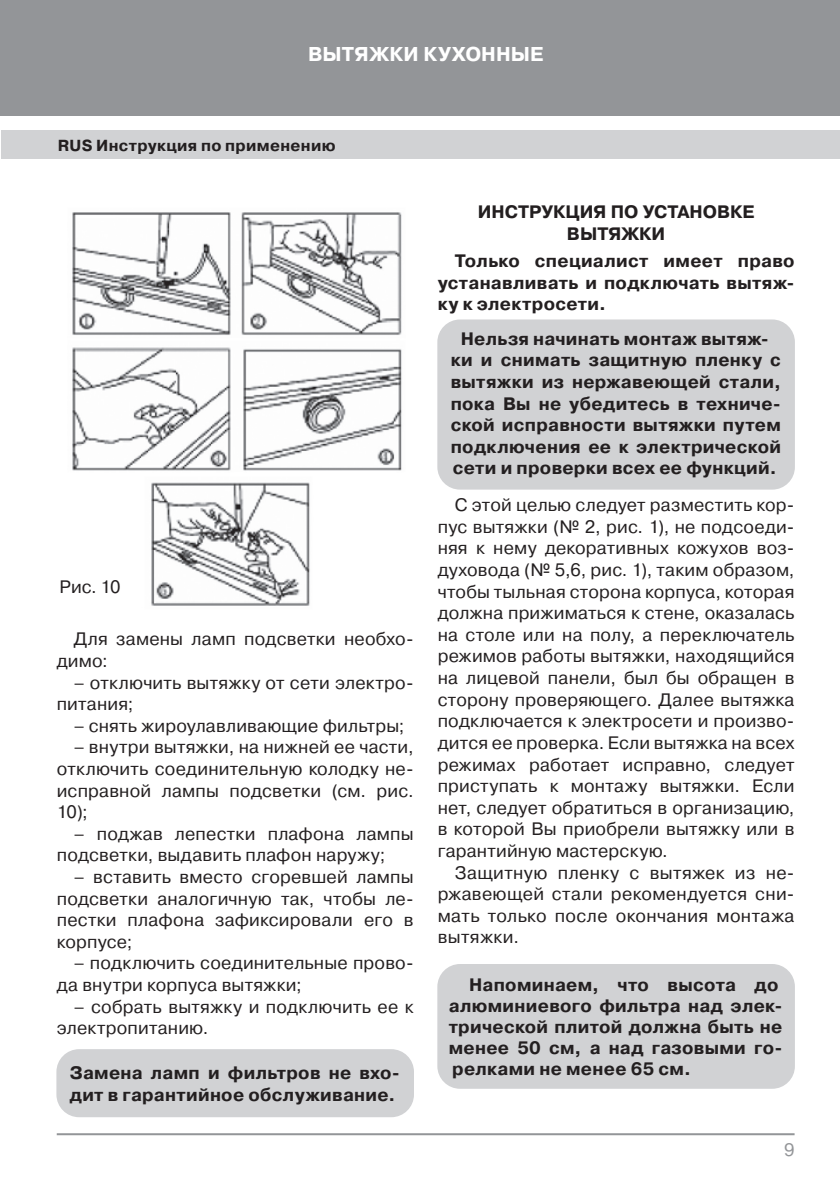
<style>
.page{position:relative;width:840px;height:1191px;background:#fff}
.page>*{position:absolute;margin:0;border:0;box-sizing:border-box;transform-origin:0 0}
.t1{font:700 20px "Pragmatica C";letter-spacing:.005em;color:#fff}
.t2{font:18px/21.6px "Pragmatica C";letter-spacing:.015em;color:#231f20}
.t3{font:700 18px/21.6px "Pragmatica C";letter-spacing:.015em;color:#231f20}
.t4{font:18px "Pragmatica C";color:#939598}
.t5{font:700 16px "Pragmatica C";letter-spacing:.02em;color:#231f20}
</style>
<div class="page">
<div style="left:0;top:0;width:839px;height:116px;background:#939598"></div>
<div style="left:1px;top:130px;width:838px;height:29px;background:#d1d2d4"></div>
<hr style="left:57px;top:1133px;width:737px;height:2px;background:#939598">
<img style="left:72px;top:212px;width:330px;height:394px">
<div style="left:56px;top:1049px;width:358px;height:68px;background:#d1d2d4;border-radius:23px"></div>
<div style="left:437px;top:319px;width:357px;height:170px;background:#d1d2d4;border-radius:23px"></div>
<div style="left:437px;top:964px;width:357px;height:124px;background:#d1d2d4;border-radius:23px"></div>
<p class="t1" style="left:308px;top:43px;width:237px">ВЫТЯЖКИ КУХОННЫЕ</p>
<p class="t5" style="left:58px;top:136px;width:279px">RUS Инструкция по применению</p>
<p class="t2" style="left:60px;top:576px;width:62px">Рис. 10</p>
<p class="t2" style="left:57px;top:628px;width:358px;text-indent:17px">Для замены ламп подсветки необхо&shy;димо:</p>
<p class="t2" style="left:57px;top:671px;width:358px;text-indent:17px">– отключить вытяжку от сети электро&shy;питания;</p>
<p class="t2" style="left:74px;top:715px;width:332px">– снять жироулавливающие фильтры;</p>
<p class="t2" style="left:57px;top:736px;width:358px;text-align:justify;text-indent:17px">– внутри вытяжки, на нижней ее части, отключить соединительную колодку не&shy;исправной лампы подсветки (см. рис.<br>10);</p>
<p class="t2" style="left:57px;top:823px;width:358px;text-indent:17px">– поджав лепестки плафона лампы подсветки, выдавить плафон наружу;</p>
<p class="t2" style="left:57px;top:866px;width:358px;text-align:justify;text-indent:17px">– вставить вместо сгоревшей лампы подсветки аналогичную так, чтобы ле&shy;пестки плафона зафиксировали его в корпусе;</p>
<p class="t2" style="left:57px;top:952px;width:358px;text-indent:17px">– подключить соединительные прово&shy;да внутри корпуса вытяжки;</p>
<p class="t2" style="left:57px;top:995px;width:358px;text-indent:17px">– собрать вытяжку и подключить ее к электропитанию.</p>
<p class="t3" style="left:70px;top:1062px;width:331px">Замена ламп и фильтров не вхо&shy;дит в гарантийное обслуживание.</p>
<p class="t3" style="left:477px;top:201px;width:278px;text-align:center">ИНСТРУКЦИЯ ПО УСТАНОВКЕ<br>ВЫТЯЖКИ</p>
<p class="t3" style="left:437px;top:250px;width:358px;text-align:justify;text-indent:17px">Только специалист имеет право устанавливать и подключать вытяж&shy;ку к электросети.</p>
<p class="t3" style="left:450px;top:328px;width:331px;text-align:center">Нельзя начинать монтаж вытяж&shy;ки и снимать защитную пленку с вытяжки из нержавеющей стали, пока Вы не убедитесь в техниче&shy;ской исправности вытяжки путем подключения ее к электрической сети и проверки всех ее функций.</p>
<p class="t2" style="left:437px;top:494px;width:358px;text-align:justify;text-indent:17px">С этой целью следует разместить кор&shy;пус вытяжки (№ 2, рис. 1), не подсоеди&shy;няя к нему декоративных кожухов воз&shy;духовода (№ 5,6, рис. 1), таким образом, чтобы тыльная сторона корпуса, которая должна прижиматься к стене, оказалась на столе или на полу, а переключатель режимов работы вытяжки, находящийся на лицевой панели, был бы обращен в сторону проверяющего. Далее вытяжка подключается к электросети и произво&shy;дится ее проверка. Если вытяжка на всех режимах работает исправно, следует приступать к монтажу вытяжки. Если нет, следует обратиться в организацию, в которой Вы приобрели вытяжку или в гарантийную мастерскую.</p>
<p class="t2" style="left:437px;top:861px;width:358px;text-align:justify;text-indent:17px">Защитную пленку с вытяжек из не&shy;ржавеющей стали рекомендуется сни&shy;мать только после окончания монтажа вытяжки.</p>
<p class="t3" style="left:448px;top:974px;width:335px;line-height:21px;text-indent:20px">Напоминаем, что высота до алюминиевого фильтра над элек&shy;трической плитой должна быть не менее 50 см, а над газовыми го&shy;релками не менее 65 см.</p>
<p class="t4" style="left:783px;top:1139px;width:12px">9</p>
</div>
